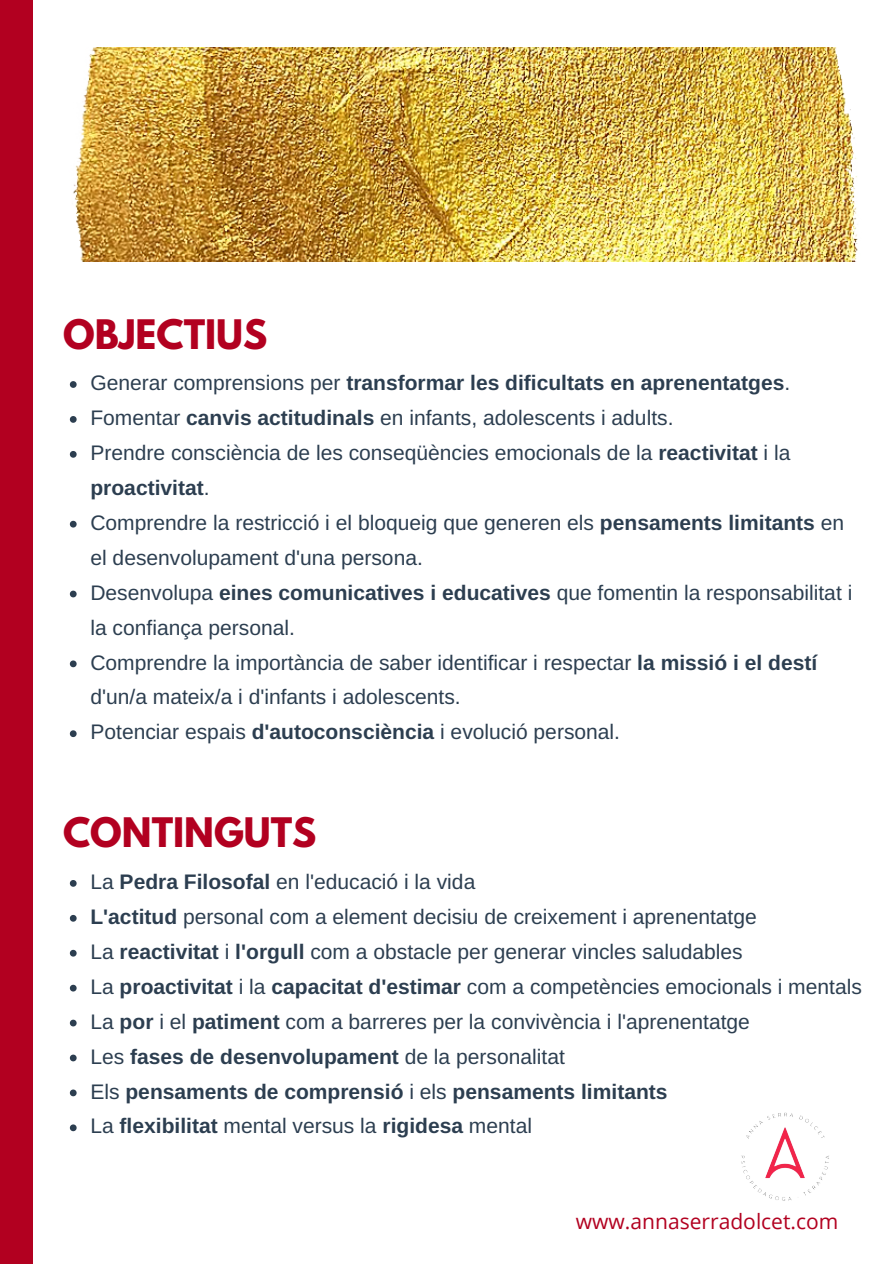
<style>
.page{position:relative;width:894px;height:1264px;background:#fff}
.page>*{position:absolute;margin:0;border:0;box-sizing:border-box;transform-origin:0 0}
.t1{font:700 36px "League Spartan";color:#b20020}
.t2{font:21px/35px "Arimo";color:#2c3e50}
.t3{font:21px "Open Sans";color:#b20020}
.s1{font-weight:700}
</style>
<div class="page">
<img style="left:73px;top:47px;width:785px;height:214px">
<div style="left:0;top:0;width:33px;height:1263px;background:#b20020"></div>
<svg style="left:70px;top:381px;width:7px;height:7px"></svg>
<svg style="left:70px;top:416px;width:7px;height:7px"></svg>
<svg style="left:70px;top:451px;width:7px;height:6px"></svg>
<svg style="left:70px;top:521px;width:7px;height:6px"></svg>
<svg style="left:70px;top:590px;width:7px;height:7px"></svg>
<svg style="left:70px;top:660px;width:7px;height:7px"></svg>
<svg style="left:70px;top:730px;width:7px;height:7px"></svg>
<svg style="left:70px;top:880px;width:7px;height:6px"></svg>
<svg style="left:70px;top:914px;width:7px;height:7px"></svg>
<svg style="left:70px;top:949px;width:7px;height:7px"></svg>
<svg style="left:70px;top:984px;width:7px;height:7px"></svg>
<svg style="left:70px;top:1019px;width:7px;height:7px"></svg>
<svg style="left:70px;top:1054px;width:7px;height:7px"></svg>
<svg style="left:70px;top:1089px;width:7px;height:7px"></svg>
<svg style="left:70px;top:1124px;width:7px;height:7px"></svg>
<img style="left:741px;top:1112px;width:88px;height:89px">
<h1 class="t1" style="left:63px;top:316px;width:206px">OBJECTIUS</h1>
<p class="t2" style="left:90px;top:365px;width:763px">Generar comprensions per <span class="s1">transformar les dificultats en aprenentatges</span>.<br>Fomentar <span class="s1">canvis actitudinals</span> en infants, adolescents i adults.<br>Prendre consciència de les conseqüències emocionals de la <span class="s1">reactivitat</span> i la <span class="s1">proactivitat</span>.<br>Comprendre la restricció i el bloqueig que generen els <span class="s1">pensaments limitants</span> en el desenvolupament d'una persona.<br>Desenvolupa <span class="s1">eines comunicatives i educatives</span> que fomentin la responsabilitat i la confiança personal.<br>Comprendre la importància de saber identificar i respectar <span class="s1">la missió i el destí </span>d'un/a mateix/a i d'infants i adolescents.<br>Potenciar espais <span class="s1">d'autoconsciència</span> i evolució personal.</p>
<h1 class="t1" style="left:63px;top:815px;width:255px">CONTINGUTS</h1>
<p class="t2" style="left:90px;top:864px;width:772px">La <span class="s1">Pedra Filosofal</span> en l'educació i la vida<br><span class="s1">L'actitud</span> personal com a element decisiu de creixement i aprenentatge<br>La <span class="s1">reactivitat</span> i <span class="s1">l'orgull</span> com a obstacle per generar vincles saludables<br>La <span class="s1">proactivitat</span> i la <span class="s1">capacitat d'estimar</span> com a competències emocionals i mentals La <span class="s1">por</span> i el <span class="s1">patiment</span> com a barreres per la convivència i l'aprenentatge<br>Les <span class="s1">fases de desenvolupament</span> de la personalitat<br>Els <span class="s1">pensaments de comprensió</span> i els <span class="s1">pensaments limitants<br></span>La <span class="s1">flexibilitat</span> mental versus la <span class="s1">rigidesa</span> mental</p>
<p class="t3" style="left:575px;top:1206px;width:264px">www.annaserradolcet.com</p>
</div>
